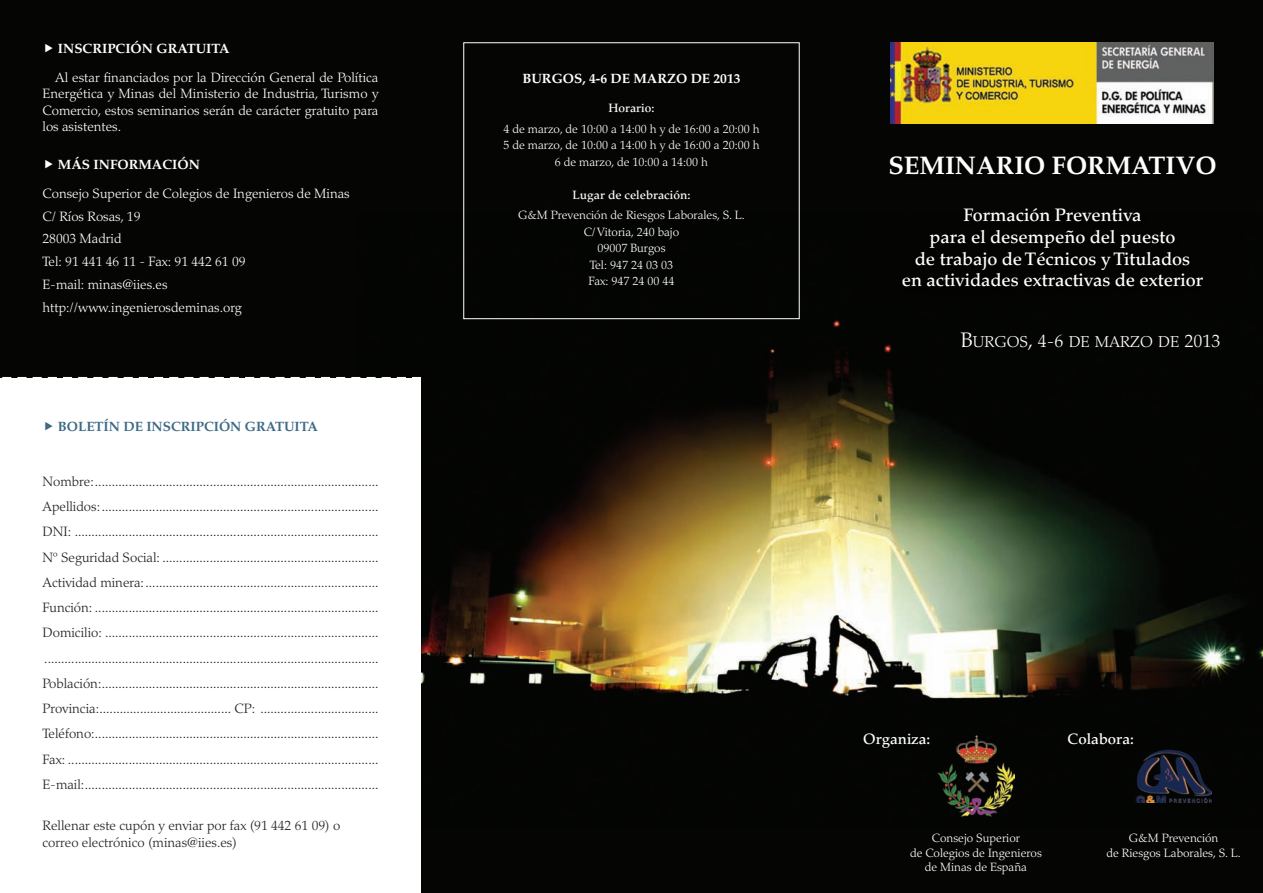
<style>
.page{position:relative;width:1263px;height:893px;background:#fff}
.page>*{position:absolute;margin:0;border:0;box-sizing:border-box;transform-origin:0 0}
.t1{font:700 25.5px "Palatino";color:#fff}
.t2{font:500 18px/21.9px "Palatino";color:#fff;text-align:center}
.t3{font:300 15.75px "Palatino";color:#fff}
.t4{font:500 15px "Palatino";color:#fff}
.t5{font:300 13.5px/25.2px "Palatino";color:#231f20;text-align:justify}
.t6{font:300 13.5px/22.8px "Palatino";color:#fff;text-align:justify}
.t7{font:700 13.5px "Palatino";color:#fff}
.t8{font:700 13.5px "Palatino";color:#3e6a86}
.t9{font:300 12px/16.5px "Palatino";color:#fff;text-align:center}
.t10{font:500 12px "Palatino";color:#fff}
.s1{font-size:21px}
.s2{font-size:18px}
</style>
<div class="page">
<img style="left:0;top:0;width:1263px;height:893px">
<div style="left:0;top:378px;width:421px;height:515px;background:#fff"></div>
<div style="left:868px;top:144px;width:375px;height:165px;background:#040503"></div>
<img style="left:891px;top:43px;width:322px;height:80px">
<svg style="left:0;top:377px;width:421px;height:1px"></svg>
<img style="left:1136px;top:750px;width:76px;height:52px">
<img style="left:937px;top:736px;width:78px;height:80px">
<svg style="left:45px;top:44px;width:8px;height:8px"></svg>
<svg style="left:45px;top:160px;width:8px;height:8px"></svg>
<p class="t7" style="left:58px;top:43px;width:173px">INSCRIPCIÓN GRATUITA</p>
<p class="t6" style="left:43px;top:71px;width:337px;line-height:16.4px;text-indent:13px">Al estar financiados por la Dirección General de Política Energética y Minas del Ministerio de Industria, Turismo y Comercio, estos seminarios serán de carácter gratuito para los asistentes.</p>
<p class="t7" style="left:58px;top:159px;width:144px">MÁS INFORMACIÓN</p>
<p class="t6" style="left:43px;top:183px;width:309px;text-align:left">Consejo Superior de Colegios de Ingenieros de Minas<br>C/ Ríos Rosas, 19<br>28003 Madrid<br>Tel: 91 441 46 11 - Fax: 91 442 61 09<br>E-mail: minas@iies.es http://www.ingenierosdeminas.org</p>
<p class="t8" style="left:58px;top:422px;width:262px">BOLETÍN DE INSCRIPCIÓN GRATUITA</p>
<p class="t5" style="left:43px;top:470px;width:337px">Nombre:....................................................................................<br>Apellidos:..................................................................................<br>DNI: ..........................................................................................<br>Nº Seguridad Social: ................................................................<br>Actividad minera:.....................................................................<br>Función: ....................................................................................<br>Domicilio: ................................................................................. ...................................................................................................<br>Población:..................................................................................<br>Provincia:....................................... CP: ...................................<br>Teléfono:....................................................................................<br>Fax: ............................................................................................<br>E-mail:.......................................................................................</p>
<p class="t5" style="left:43px;top:819px;width:299px;line-height:16.4px">Rellenar este cupón y enviar por fax (91 442 61 09) o correo electrónico (minas@iies.es)</p>
<p class="t7" style="left:522px;top:73px;width:220px">BURGOS, 4-6 DE MARZO DE 2013</p>
<p class="t10" style="left:609px;top:103px;width:47px">Horario:</p>
<p class="t9" style="left:503px;top:122px;width:258px">4 de marzo, de 10:00 a 14:00 h y de 16:00 a 20:00 h<br>5 de marzo, de 10:00 a 14:00 h y de 16:00 a 20:00 h<br>6 de marzo, de 10:00 a 14:00 h</p>
<p class="t10" style="left:573px;top:190px;width:119px">Lugar de celebración:</p>
<p class="t9" style="left:518px;top:208px;width:228px">G&amp;M Prevención de Riesgos Laborales, S. L.<br>C/ Vitoria, 240 bajo<br>09007 Burgos<br>Tel: 947 24 03 03<br>Fax: 947 24 00 44</p>
<h1 class="t1" style="left:888px;top:155px;width:330px">SEMINARIO FORMATIVO</h1>
<h2 class="t2" style="left:902px;top:206px;width:303px">Formación Preventiva<br>para el desempeño del puesto<br>de trabajo de Técnicos y Titulados<br>en actividades extractivas de exterior</h2>
<p class="t3" style="left:961px;top:336px;width:261px"><span class="s1">B</span>URGOS<span class="s1">,</span> <span class="s2">4-6</span> DE MARZO DE <span class="s2">2013</span></p>
<p class="t4" style="left:863px;top:733px;width:68px">Organiza:</p>
<p class="t4" style="left:1067px;top:733px;width:68px">Colabora:</p>
<p class="t9" style="left:910px;top:832px;width:133px;line-height:14.5px">Consejo Superior<br>de Colegios de Ingenieros de Minas de España</p>
<p class="t9" style="left:1106px;top:832px;width:136px;line-height:14.5px">G&amp;M Prevención<br>de Riesgos Laborales, S. L.</p>
</div>
